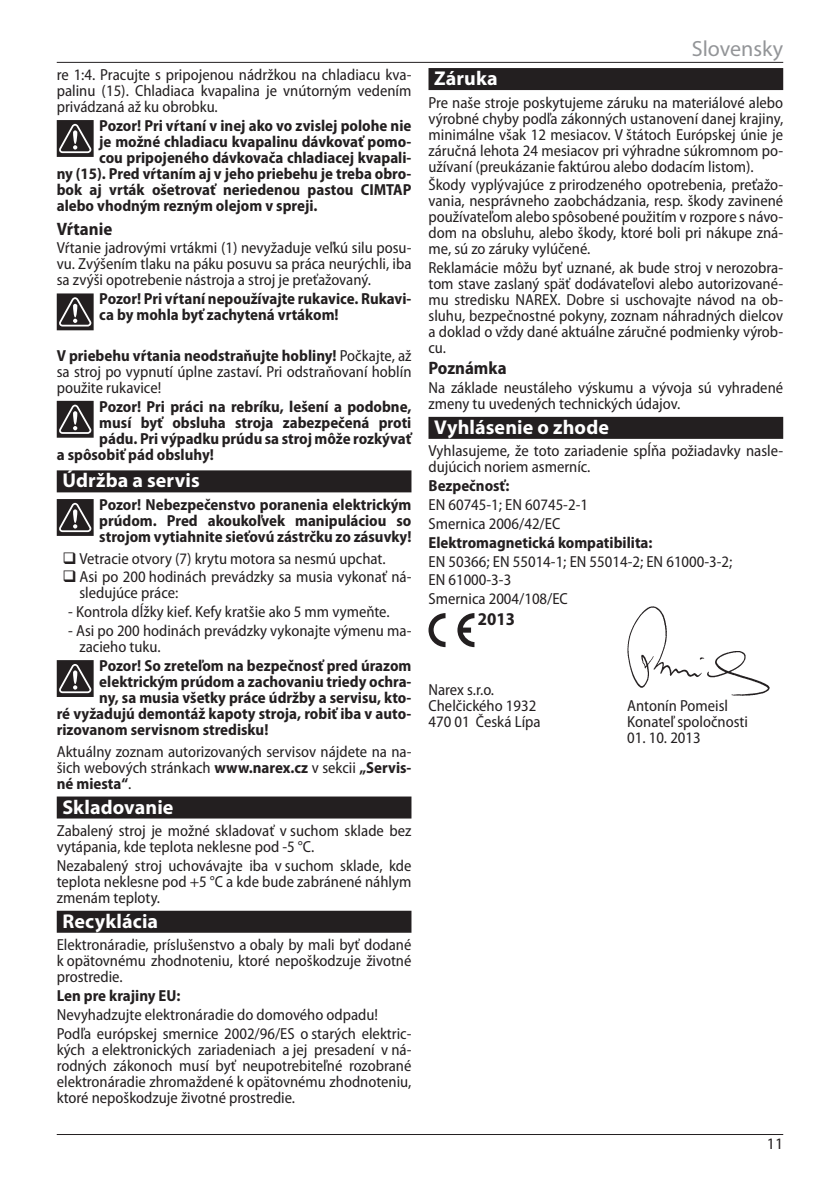
<style>
.page{position:relative;width:840px;height:1191px;background:#fff}
.page>*{position:absolute;margin:0;border:0;box-sizing:border-box;transform-origin:0 0}
.t1{font:22px "Myriad Pro";color:#939598}
.t2{font:700 20px "Myriad Pro";letter-spacing:.005em;color:#fff}
.t3{font:700 semi-condensed 18px "Myriad Pro";color:#231f20}
.t4{font:semi-condensed 16px/16px "Myriad Pro";color:#231f20;text-align:justify}
.t5{font:700 semi-condensed 16px/16px "Myriad Pro";color:#231f20}
.t6{font:16px "Myriad Pro";color:#231f20}
.s1{font-weight:700}
</style>
<div class="page">
<hr style="left:57px;top:62px;width:725px;height:1px;background:#231f20">
<hr style="left:57px;top:1134px;width:725px;height:1px;background:#231f20">
<div style="left:57px;top:470px;width:354px;height:22px;background:#231f20"></div>
<div style="left:57px;top:796px;width:354px;height:22px;background:#231f20"></div>
<div style="left:57px;top:910px;width:354px;height:22px;background:#231f20"></div>
<svg style="left:57px;top:120px;width:37px;height:37px"></svg>
<svg style="left:57px;top:293px;width:37px;height:37px"></svg>
<svg style="left:57px;top:401px;width:37px;height:37px"></svg>
<svg style="left:57px;top:499px;width:37px;height:37px"></svg>
<svg style="left:57px;top:660px;width:37px;height:37px"></svg>
<div style="left:428px;top:68px;width:354px;height:22px;background:#231f20"></div>
<div style="left:428px;top:417px;width:354px;height:22px;background:#231f20"></div>
<svg style="left:428px;top:613px;width:46px;height:34px"></svg>
<img style="left:627px;top:606px;width:141px;height:89px">
<p class="t4" style="left:57px;top:67px;width:356px">re 1:4. Pracujte s pripojenou nádržkou na chladiacu kva&shy;palinu (15). Chladiaca kvapalina je vnútorným vedením privádzaná až ku obrobku.</p>
<p class="t5" style="left:99px;top:118px;width:313px">Pozor! Pri vŕtaní v inej ako vo zvislej polohe nie</p>
<p class="t5" style="left:99px;top:134px;width:313px">je možné chladiacu kvapalinu dávkovať pomo-</p>
<p class="t5" style="left:99px;top:150px;width:313px">cou pripojeného dávkovača chladiacej kvapali-</p>
<p class="t5" style="left:57px;top:166px;width:356px">ny (15). Pred vŕtaním aj v jeho priebehu je treba obro-</p>
<p class="t5" style="left:57px;top:182px;width:356px">bok aj vrták ošetrovať neriedenou pastou CIMTAP</p>
<p class="t5" style="left:57px;top:198px;width:262px">alebo vhodným rezným olejom v spreji.</p>
<p class="t3" style="left:57px;top:218px;width:57px">Vŕtanie</p>
<p class="t4" style="left:57px;top:240px;width:356px">Vŕtanie jadrovými vrtákmi (1) nevyžaduje veľkú silu posu&shy;vu. Zvýšením tlaku na páku posuvu sa práca neurýchli, iba sa zvýši opotrebenie nástroja a stroj je preťažovaný.</p>
<p class="t5" style="left:99px;top:291px;width:313px">Pozor! Pri vŕtaní nepoužívajte rukavice. Rukavi&shy;ca by mohla byť zachytená vrtákom!</p>
<p class="t4" style="left:57px;top:348px;width:356px"><span class="s1">V priebehu vŕtania neodstraňujte hobliny!</span> Počkajte, až sa stroj po vypnutí úplne zastaví. Pri odstraňovaní hoblín použite rukavice!</p>
<p class="t5" style="left:99px;top:398px;width:313px">Pozor! Pri práci na rebríku, lešení a podobne,</p>
<p class="t5" style="left:99px;top:414px;width:313px">musí byť obsluha stroja zabezpečená proti</p>
<p class="t5" style="left:99px;top:430px;width:313px">pádu. Pri výpadku prúdu sa stroj môže rozkývať</p>
<p class="t5" style="left:57px;top:446px;width:158px">a spôsobiť pád obsluhy!</p>
<p class="t2" style="left:62px;top:467px;width:139px">Údržba a servis</p>
<p class="t5" style="left:99px;top:497px;width:313px;text-align:justify">Pozor! Nebezpečenstvo poranenia elektrickým prúdom. Pred akoukoľvek manipuláciou so strojom vytiahnite sieťovú zástrčku zo zásuvky!</p>
<p class="t4" style="left:79px;top:549px;width:333px;line-height:18.8px">Vetracie otvory (7) krytu motora sa nesmú upchat.<br>Asi po 200 hodinách prevádzky sa musia vykonať ná-</p>
<p class="t4" style="left:79px;top:585px;width:100px">sledujúce práce:</p>
<p class="t4" style="left:68px;top:604px;width:323px">- Kontrola dĺžky kief. Kefy kratšie ako 5 mm vymeňte.</p>
<p class="t4" style="left:79px;top:623px;width:333px;text-indent:-11px">- Asi po 200 hodinách prevádzky vykonajte výmenu ma&shy;zacieho tuku.</p>
<p class="t5" style="left:99px;top:658px;width:313px">Pozor! So zreteľom na bezpečnosť pred úrazom</p>
<p class="t5" style="left:99px;top:674px;width:313px">elektrickým prúdom a zachovaniu triedy ochra-</p>
<p class="t5" style="left:99px;top:690px;width:313px">ny, sa musia všetky práce údržby a servisu, kto-</p>
<p class="t5" style="left:57px;top:706px;width:356px">ré vyžadujú demontáž kapoty stroja, robiť iba v auto-</p>
<p class="t5" style="left:57px;top:722px;width:213px">rizovanom servisnom stredisku!</p>
<p class="t4" style="left:57px;top:743px;width:356px">Aktuálny zoznam autorizovaných servisov nájdete na na&shy;šich webových stránkach <span class="s1">www.narex.cz</span> v sekcii <span class="s1">„Servis&shy;né miesta“</span>.</p>
<p class="t2" style="left:62px;top:793px;width:112px">Skladovanie</p>
<p class="t4" style="left:57px;top:823px;width:356px">Zabalený stroj je možné skladovať v suchom sklade bez vytápania, kde teplota neklesne pod -5 °C.</p>
<p class="t4" style="left:57px;top:858px;width:356px">Nezabalený stroj uchovávajte iba v suchom sklade, kde teplota neklesne pod +5 °C a kde bude zabránené náhlym zmenám teploty.</p>
<p class="t2" style="left:62px;top:908px;width:97px">Recyklácia</p>
<p class="t4" style="left:57px;top:937px;width:356px">Elektronáradie, príslušenstvo a obaly by mali byť dodané k opätovnému zhodnoteniu, ktoré nepoškodzuje životné prostredie.</p>
<p class="t5" style="left:57px;top:988px;width:125px">Len pre krajiny EU:</p>
<p class="t4" style="left:57px;top:1005px;width:356px;line-height:18.8px">Nevyhadzujte elektronáradie do domového odpadu!<br>Podľa európskej smernice 2002/96/ES o starých elektric-</p>
<p class="t4" style="left:57px;top:1041px;width:356px">kých a elektronických zariadeniach a jej presadení v ná&shy;rodných zákonoch musí byť neupotrebiteľné rozobrané elektronáradie zhromaždené k opätovnému zhodnoteniu, ktoré nepoškodzuje životné prostredie.</p>
<h1 class="t1" style="left:691px;top:35px;width:93px">Slovensky</h1>
<p class="t2" style="left:434px;top:65px;width:65px">Záruka</p>
<p class="t4" style="left:428px;top:95px;width:356px">Pre naše stroje poskytujeme záruku na materiálové alebo výrobné chyby podľa zákonných ustanovení danej krajiny, minimálne však 12 mesiacov. V štátoch Európskej únie je záručná lehota 24 mesiacov pri výhradne súkromnom po&shy;užívaní (preukázanie faktúrou alebo dodacím listom).</p>
<p class="t4" style="left:428px;top:177px;width:356px">Škody vyplývajúce z prirodzeného opotrebenia, preťažo&shy;vania, nesprávneho zaobchádzania, resp. škody zavinené používateľom alebo spôsobené použitím v rozpore s návo&shy;dom na obsluhu, alebo škody, ktoré boli pri nákupe zná&shy;me, sú zo záruky vylúčené.</p>
<p class="t4" style="left:428px;top:260px;width:356px">Reklamácie môžu byť uznané, ak bude stroj v nerozobra&shy;tom stave zaslaný späť dodávateľovi alebo autorizované&shy;mu stredisku NAREX. Dobre si uschovajte návod na ob&shy;sluhu, bezpečnostné pokyny, zoznam náhradných dielcov a doklad o vždy dané aktuálne záručné podmienky výrob&shy;cu.</p>
<p class="t3" style="left:428px;top:358px;width:80px">Poznámka</p>
<p class="t4" style="left:428px;top:380px;width:356px">Na základe neustáleho výskumu a vývoja sú vyhradené zmeny tu uvedených technických údajov.</p>
<p class="t2" style="left:434px;top:414px;width:176px">Vyhlásenie o zhode</p>
<p class="t4" style="left:428px;top:443px;width:356px">Vyhlasujeme, že toto zariadenie spĺňa požiadavky nasle&shy;dujúcich noriem asmerníc.</p>
<p class="t5" style="left:428px;top:478px;width:82px">Bezpečnosť:</p>
<p class="t4" style="left:428px;top:495px;width:161px;line-height:18.8px">EN 60745-1; EN 60745-2-1<br>Smernica 2006/42/EC</p>
<p class="t5" style="left:428px;top:534px;width:225px">Elektromagnetická kompatibilita:</p>
<p class="t4" style="left:428px;top:552px;width:305px;line-height:18.8px;text-align:left">EN 50366; EN 55014-1; EN 55014-2; EN 61000-3-2;<br>EN 61000-3-3<br>Smernica 2004/108/EC</p>
<p class="t3" style="left:477px;top:609px;width:39px">2013</p>
<p class="t4" style="left:428px;top:682px;width:109px">Narex s.r.o.<br>Chelčického 1932</p>
<p class="t4" style="left:626px;top:698px;width:102px">Antonín Pomeisl</p>
<p class="t4" style="left:428px;top:714px;width:114px">470 01 Česká Lípa</p>
<p class="t4" style="left:626px;top:714px;width:122px">Konateľ spoločnosti</p>
<p class="t4" style="left:626px;top:730px;width:75px">01. 10. 2013</p>
<p class="t6" style="left:766px;top:1134px;width:18px">11</p>
</div>
